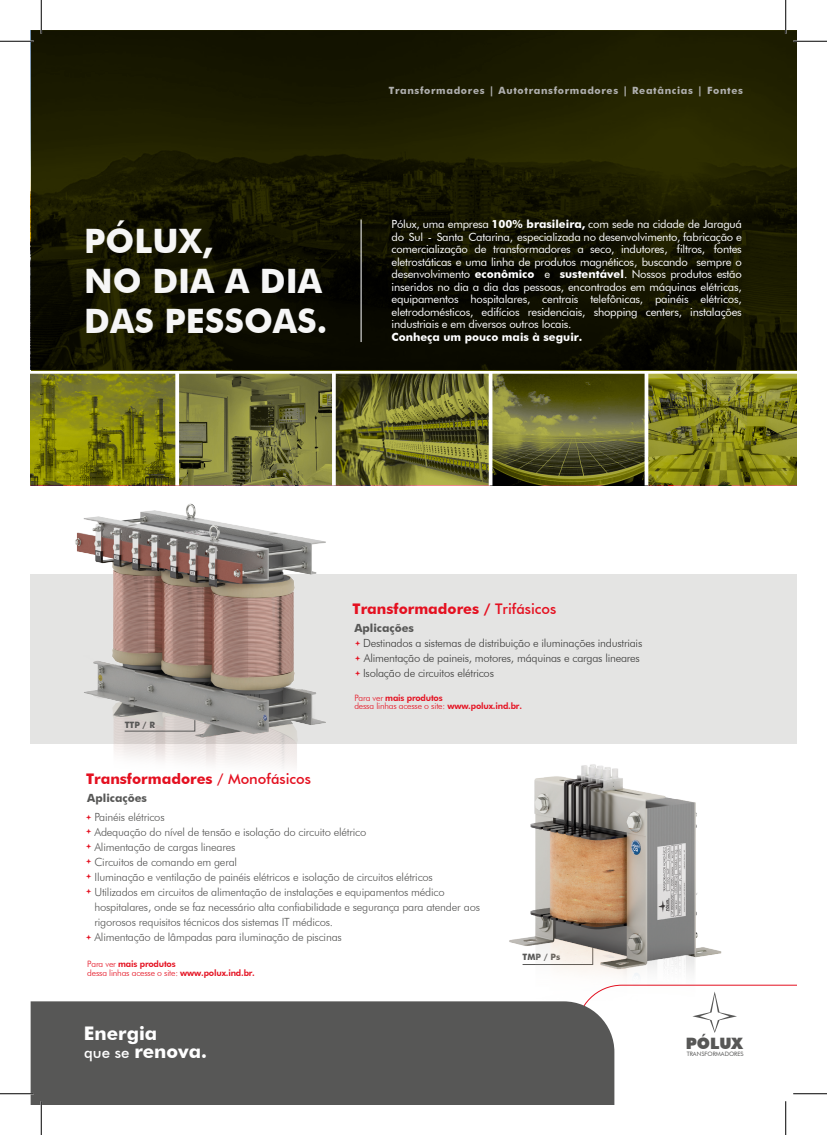
<style>
.page{position:relative;width:827px;height:1135px;background:#fff}
.page>*{position:absolute;margin:0;border:0;box-sizing:border-box;transform-origin:0 0}
.t1{font:700 33.62px/40.4px "Futura BT";color:#f6f6f6}
.t2{font:700 18.75px/17.6px "Futura BT";color:#fff}
.t3{font:900 15.75px "Futura BT";color:#575756}
.t4{font:700 14.62px "Futura BT";color:#e41020}
.t5{font:11.25px/12.5px "Futura BT";letter-spacing:-.02em;color:#fff;text-align:justify}
.t6{font:300 11.25px/15px "Futura BT";letter-spacing:-.02em;color:#575756}
.t7{font:300 11.25px/15px "Futura BT";letter-spacing:-.02em;color:#3d3d3c}
.t8{font:700 11.25px "Futura BT";color:#fff}
.t9{font:700 11.25px "Futura BT";color:#575756}
.t10{font:700 10px "Futura BT";letter-spacing:.065em;color:#fff}
.t11{font:300 8.75px/8.8px "Futura BT";letter-spacing:-.02em;color:#e41020}
.t12{font:700 8.75px "Futura BT";color:#575756}
.t13{font:6px "Futura BT";color:#575756}
.s1{font-weight:700}
.s2{font-weight:500}
.s3{font-weight:800}
.s4{font-weight:500;font-size:15px}
</style>
<div class="page">
<div style="left:31px;top:1001px;width:545px;height:103px;background:#575756"></div>
<svg style="left:576px;top:984px;width:220px;height:120px"></svg>
<div style="left:31px;top:574px;width:765px;height:169px;background:#e4e4e3"></div>
<img style="left:44px;top:485px;width:322px;height:283px">
<svg style="left:124px;top:719px;width:72px;height:13px"></svg>
<svg style="left:31px;top:374px;width:765px;height:111px;background:#727225"></svg>
<svg style="left:31px;top:373px;width:765px;height:1px"></svg>
<svg style="left:175px;top:373px;width:4px;height:112px"></svg>
<svg style="left:332px;top:373px;width:4px;height:112px"></svg>
<svg style="left:488px;top:373px;width:4px;height:112px"></svg>
<svg style="left:644px;top:373px;width:4px;height:112px"></svg>
<img style="left:465px;top:743px;width:298px;height:310px">
<svg style="left:31px;top:31px;width:765px;height:339px;background:#161600"></svg>
<hr style="left:360px;top:220px;width:1px;height:122px;background:#fff">
<hr style="left:0;top:40px;width:34px;height:2px;background:#fff">
<hr style="left:793px;top:40px;width:34px;height:2px;background:#fff">
<hr style="left:40px;top:0;width:2px;height:34px;background:#fff">
<hr style="left:40px;top:1101px;width:2px;height:34px;background:#fff">
<hr style="left:0;top:41px;width:34px;height:1px;background:#000">
<hr style="left:793px;top:41px;width:34px;height:1px;background:#000">
<hr style="left:0;top:1093px;width:34px;height:1px;background:#000">
<hr style="left:793px;top:1093px;width:34px;height:1px;background:#000">
<hr style="left:41px;top:0;width:1px;height:34px;background:#000">
<hr style="left:41px;top:1101px;width:1px;height:34px;background:#000">
<hr style="left:785px;top:0;width:1px;height:34px;background:#000">
<hr style="left:785px;top:1101px;width:1px;height:34px;background:#000">
<svg style="left:355px;top:640px;width:5px;height:6px"></svg>
<svg style="left:355px;top:655px;width:5px;height:6px"></svg>
<svg style="left:355px;top:670px;width:5px;height:6px"></svg>
<p class="t10" style="left:389px;top:84px;width:356px">Transformadores | Autotransformadores | Reatâncias | Fontes</p>
<h1 class="t1" style="left:84px;top:220px;width:244px">PÓLUX,<br>NO DIA A DIA<br>DAS PESSOAS.</h1>
<p class="t5" style="left:391px;top:218px;width:352px">Pólux, uma empresa <span class="s1">100% brasileira,</span> com sede na cidade de Jaraguá do Sul - Santa Catarina, especializada no desenvolvimento, fabricação e comercialização de transformadores a seco, indutores, filtros, fontes eletrostáticas e uma linha de produtos magnéticos, buscando sempre o desenvolvimento <span class="s1">econômico</span> e <span class="s1">sustentável</span>. Nossos produtos estão inseridos no dia a dia das pessoas, encontrados em máquinas elétricas, equipamentos hospitalares, centrais telefônicas, painéis elétricos, eletrodomésticos, edifícios residenciais, shopping centers, instalações industriais e em diversos outros locais.</p>
<p class="t8" style="left:391px;top:330px;width:192px">Conheça um pouco mais à seguir.</p>
<p class="t12" style="left:125px;top:719px;width:32px">TTP / R</p>
<p class="t4" style="left:352px;top:600px;width:205px">Transformadores / <span class="s2">Trifásicos</span></p>
<p class="t9" style="left:354px;top:621px;width:61px">Aplicações</p>
<p class="t7" style="left:363px;top:635px;width:281px">Destinados a sistemas de distribuição e iluminações industriais<br>Alimentação de paineis, motores, máquinas e cargas lineares<br>Isolação de circuitos elétricos</p>
<p class="t11" style="left:354px;top:693px;width:169px">Para ver <span class="s3">mais produtos<br></span>dessa linhas acesse o site: <span class="s3">www.polux.ind.br.</span></p>
<p class="t4" style="left:86px;top:770px;width:226px">Transformadores <span class="s2">/ Monofásicos</span></p>
<p class="t9" style="left:87px;top:791px;width:61px">Aplicações</p>
<p class="t6" style="left:94px;top:809px;width:387px">Painéis elétricos<br>Adequação do nível de tensão e isolação do circuito elétrico<br>Alimentação de cargas lineares<br>Circuitos de comando em geral<br>Iluminação e ventilação de painéis elétricos e isolação de circuitos elétricos<br>Utilizados em circuitos de alimentação de instalações e equipamentos médico hospitalares, onde se faz necessário alta confiabilidade e segurança para atender aos rigorosos requisitos técnicos dos sistemas IT médicos.<br>Alimentação de lâmpadas para iluminação de piscinas</p>
<p class="t11" style="left:87px;top:960px;width:169px">Para ver <span class="s3">mais produtos<br></span>dessa linhas acesse o site: <span class="s3">www.polux.ind.br.</span></p>
<h2 class="t2" style="left:84px;top:1024px;width:125px">Energia<br><span class="s4">que se</span> renova.</h2>
<p class="t12" style="left:522px;top:952px;width:39px">TMP / Ps</p>
<h3 class="t3" style="left:685px;top:1034px;width:59px">PÓLUX</h3>
<p class="t13" style="left:686px;top:1050px;width:58px">TRANSFORMADORES</p>
</div>
